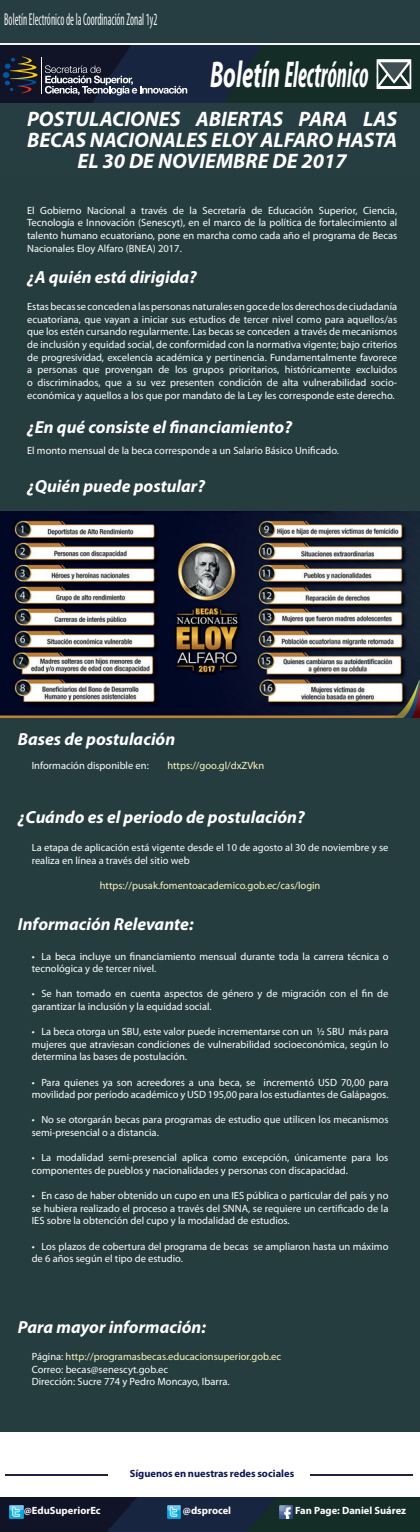
<style>
.page{position:relative;width:420px;height:1532px;background:#fff}
.page>*{position:absolute;margin:0;border:0;box-sizing:border-box;transform-origin:0 0}
.t1{font:italic 700 condensed 37.36px "Myriad Pro";color:#fff;scale:.61 1}
.t2{font:italic 700 21px/21px "Myriad Pro";color:#fff;text-align:center}
.t3{font:italic 700 17.5px "Myriad Pro";color:#fff}
.t4{font:condensed 17.24px "Myriad Pro";color:#f5f5f5;scale:.61 1}
.t5{font:10.5px/12.6px "Myriad Pro";color:#fff}
.t6{font:10.5px "Myriad Pro";color:#faf7b6}
.t7{font:10.5px "Myriad Pro";color:#faf7bd}
.t8{font:700 10.5px "Myriad Pro";color:#fff}
.t9{font:700 10.5px "Myriad Pro";color:#101556}
.t10{font:10.5px "Myriad Pro";color:#fcf8bd}
.s1{font-stretch:normal}
.s2{color:#fff}
</style>
<div class="page">
<div style="left:0;top:155px;width:420px;height:1276px;background:#263d40"></div>
<div style="left:0;top:0;width:420px;height:168px;background:#263d42"></div>
<img style="left:0;top:45px;width:420px;height:58px">
<hr style="left:0;top:44px;width:420px;height:1px;background:#f5f5f5">
<svg style="left:377px;top:59px;width:34px;height:30px"></svg>
<hr style="left:41px;top:57px;width:1px;height:36px;background:#fff">
<svg style="left:3px;top:57px;width:35px;height:36px"></svg>
<svg style="left:45px;top:65px;width:142px;height:30px;background:#454c5f"></svg>
<img style="left:0;top:1497px;width:420px;height:34px">
<hr style="left:5px;top:1473px;width:103px;height:2px;background:#291c42">
<hr style="left:310px;top:1473px;width:103px;height:2px;background:#291c42">
<img style="left:167px;top:1505px;width:14px;height:12px">
<svg style="left:10px;top:1504px;width:13px;height:13px"></svg>
<svg style="left:279px;top:1515px;width:14px;height:2px"></svg>
<img style="left:279px;top:1504px;width:14px;height:11px">
<img style="left:0;top:511px;width:420px;height:206px">
<h3 class="t4" style="left:4px;top:9px;width:253px">Boletín Electrónico de la Coordinación Zonal 1y2</h3>
<h1 class="t1" style="left:210px;top:51px;width:261px"><span class="s1">Boletín</span> Electrónico</h1>
<p class="t2" style="left:27px;top:108px;width:372px">POSTULACIONES ABIERTAS PARA LAS<br>BECAS NACIONALES ELOY ALFARO HASTA<br>EL 30 DE NOVIEMBRE DE 2017</p>
<p class="t5" style="left:27px;top:204px;width:372px;text-align:justify">El Gobierno Nacional a través de la Secretaría de Educación Superior, Ciencia, Tecnología e Innovación (Senescyt), en el marco de la política de fortalecimiento al talento humano ecuatoriano, pone en marcha como cada año el programa de Becas Nacionales Eloy Alfaro (BNEA) 2017.</p>
<p class="t3" style="left:27px;top:266px;width:171px">¿A quién está dirigida?</p>
<p class="t5" style="left:27px;top:300px;width:372px;text-align:justify">Estas becas se conceden a las personas naturales en goce de los derechos de ciudadanía ecuatoriana, que vayan a iniciar sus estudios de tercer nivel como para aquellos/as que los estén cursando regularmente. Las becas se conceden a través de mecanismos de inclusión y equidad social, de conformidad con la normativa vigente; bajo criterios de progresividad, excelencia académica y pertinencia. Fundamentalmente favorece a personas que provengan de los grupos prioritarios, históricamente excluidos o discriminados, que a su vez presenten condición de alta vulnerabilidad socio&shy;económica y aquellos a los que por mandato de la Ley les corresponde este derecho.</p>
<p class="t3" style="left:27px;top:415px;width:266px">¿En qué consiste el financiamiento?</p>
<p class="t5" style="left:27px;top:444px;width:313px">El monto mensual de la beca corresponde a un Salario Básico Unificado.</p>
<p class="t3" style="left:27px;top:474px;width:179px">¿Quién puede postular?</p>
<p class="t3" style="left:18px;top:728px;width:159px">Bases de postulación</p>
<p class="t5" style="left:32px;top:758px;width:119px">Información disponible en:</p>
<p class="t10" style="left:167px;top:758px;width:98px">https://goo.gl/dxZVkn</p>
<p class="t3" style="left:18px;top:806px;width:288px">¿Cuándo es el periodo de postulación?</p>
<p class="t5" style="left:32px;top:841px;width:358px">La etapa de aplicación está vigente desde el 10 de agosto al 30 de noviembre y se realiza en línea a través del sitio web</p>
<p class="t7" style="left:100px;top:879px;width:222px">https://pusak.fomentoacademico.gob.ec/cas/login</p>
<p class="t3" style="left:18px;top:912px;width:177px">Información Relevante:</p>
<p class="t5" style="left:32px;top:949px;width:358px">• La beca incluye un financiamiento mensual durante toda la carrera técnica o tecnológica y de tercer nivel.</p>
<p class="t5" style="left:32px;top:987px;width:358px">• Se han tomado en cuenta aspectos de género y de migración con el fin de garantizar la inclusión y la equidad social.</p>
<p class="t5" style="left:32px;top:1025px;width:358px;text-align:justify">• La beca otorga un SBU, este valor puede incrementarse con un ½ SBU más para mujeres que atraviesan condiciones de vulnerabilidad socioeconómica, según lo determina las bases de postulación.</p>
<p class="t5" style="left:32px;top:1075px;width:358px">• Para quienes ya son acreedores a una beca, se incrementó USD 70,00 para movilidad por período académico y USD 195,00 para los estudiantes de Galápagos.</p>
<p class="t5" style="left:32px;top:1113px;width:358px">• No se otorgarán becas para programas de estudio que utilicen los mecanismos semi-presencial o a distancia.</p>
<p class="t5" style="left:32px;top:1151px;width:358px">• La modalidad semi-presencial aplica como excepción, únicamente para los componentes de pueblos y nacionalidades y personas con discapacidad.</p>
<p class="t5" style="left:32px;top:1189px;width:358px;text-align:justify">• En caso de haber obtenido un cupo en una IES pública o particular del país y no se hubiera realizado el proceso a través del SNNA, se requiere un certificado de la IES sobre la obtención del cupo y la modalidad de estudios.</p>
<p class="t5" style="left:32px;top:1239px;width:358px">• Los plazos de cobertura del programa de becas se ampliaron hasta un máximo de 6 años según el tipo de estudio.</p>
<p class="t3" style="left:18px;top:1315px;width:189px">Para mayor información:</p>
<p class="t6" style="left:32px;top:1349px;width:251px"><span class="s2">Página:</span> http://programasbecas.educacionsuperior.gob.ec</p>
<p class="t5" style="left:32px;top:1362px;width:138px">Correo: becas@senescyt.gob.ec</p>
<p class="t5" style="left:32px;top:1375px;width:199px">Dirección: Sucre 774 y Pedro Moncayo, Ibarra.</p>
<p class="t9" style="left:130px;top:1466px;width:166px">Síguenos en nuestras redes sociales</p>
<p class="t8" style="left:24px;top:1503px;width:78px">@EduSuperiorEc</p>
<p class="t8" style="left:183px;top:1503px;width:50px">@dsprocel</p>
<p class="t8" style="left:295px;top:1503px;width:113px">Fan Page: Daniel Suárez</p>
</div>
